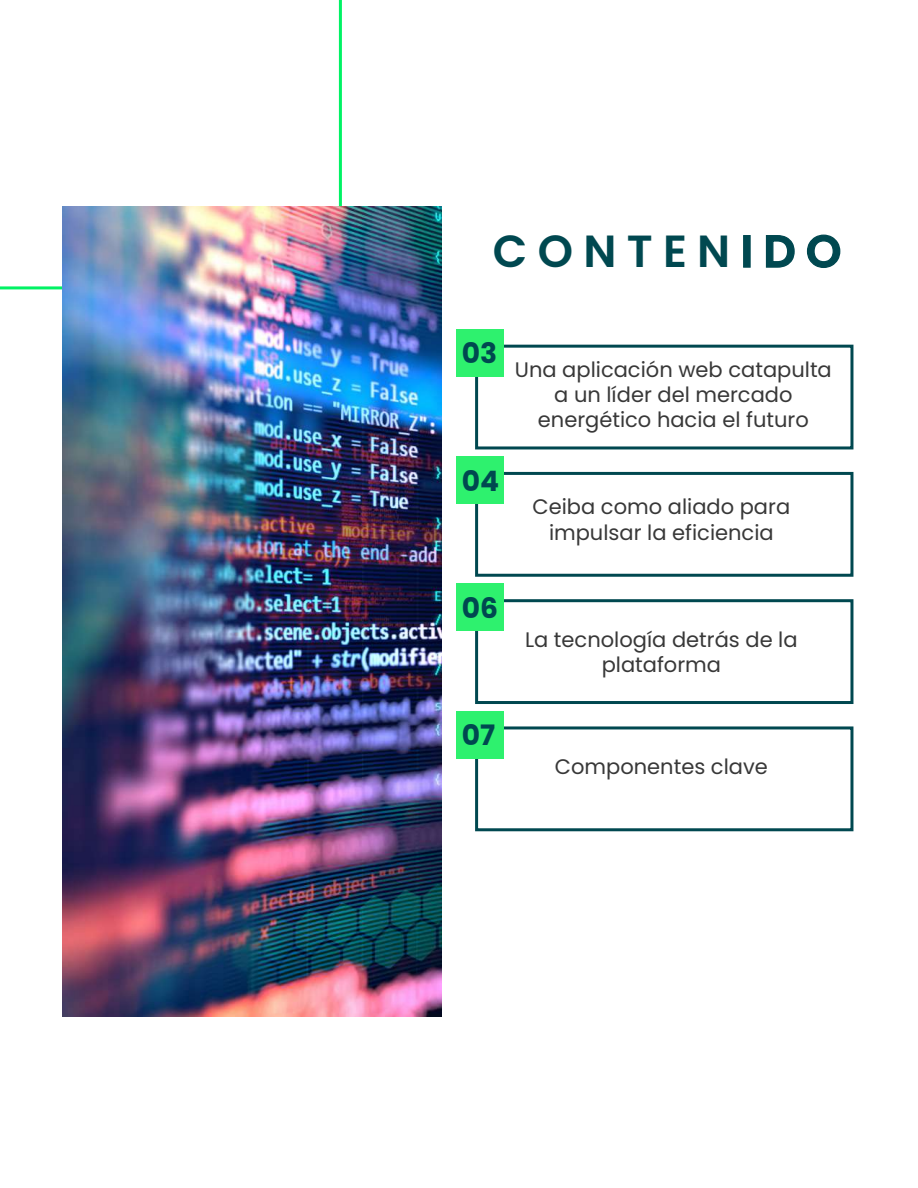
<style>
.page{position:relative;width:918px;height:1188px;background:#fff}
.page>*{position:absolute;margin:0;border:0;box-sizing:border-box;transform-origin:0 0}
.t1{font:600 45px "Poppins";letter-spacing:.23em;color:#004850}
.t2{font:700 28.2px "Poppins";color:#004850}
.t3{font:21px/25.2px "Poppins";color:#383838;text-align:center}
</style>
<div class="page">
<svg style="left:0;top:0;width:342px;height:289px"></svg>
<img style="left:62px;top:207px;width:380px;height:810px">
<div style="left:475px;top:345px;width:378px;height:104px;border:3px solid #004850"></div>
<div style="left:475px;top:472px;width:378px;height:105px;border:3px solid #004850"></div>
<div style="left:475px;top:599px;width:378px;height:105px;border:3px solid #004850"></div>
<div style="left:475px;top:726px;width:378px;height:105px;border:3px solid #004850"></div>
<div style="left:457px;top:329px;width:47px;height:47px;background:#2ef16e"></div>
<div style="left:457px;top:457px;width:47px;height:47px;background:#2ef16e"></div>
<div style="left:457px;top:584px;width:47px;height:47px;background:#2ef16e"></div>
<div style="left:457px;top:711px;width:47px;height:47px;background:#2ef16e"></div>
<h1 class="t1" style="left:493px;top:225px;width:350px">CONTENIDO</h1>
<h2 class="t2" style="left:462px;top:337px;width:37px">03</h2>
<h2 class="t2" style="left:462px;top:464px;width:39px">04</h2>
<p class="t3" style="left:515px;top:357px;width:318px">Una aplicación web catapulta a un líder del mercado energético hacia el futuro</p>
<p class="t3" style="left:533px;top:495px;width:259px">Ceiba como aliado para impulsar la eficiencia</p>
<h2 class="t2" style="left:462px;top:592px;width:38px">06</h2>
<h2 class="t2" style="left:462px;top:719px;width:35px">07</h2>
<p class="t3" style="left:525px;top:627px;width:274px">La tecnología detrás de la plataforma</p>
<p class="t3" style="left:555px;top:754px;width:214px">Componentes clave</p>
</div>
